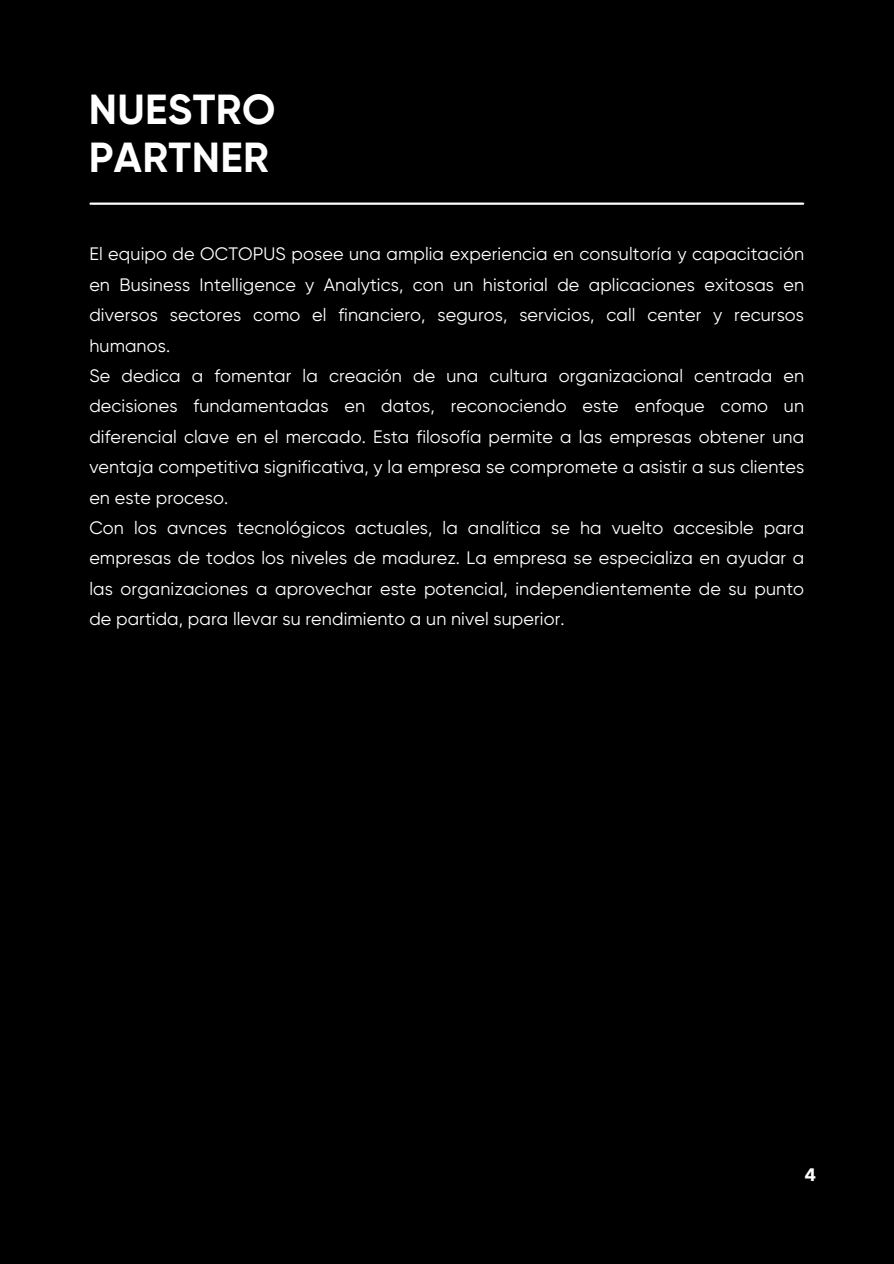
<style>
.page{position:relative;width:894px;height:1264px;background:#fff}
.page>*{position:absolute;margin:0;border:0;box-sizing:border-box;transform-origin:0 0}
.t1{font:700 42px/47.2px "Gilroy";letter-spacing:.01em;color:#fff}
.t2{font:18px/30.3px "Gilroy";letter-spacing:.005em;color:#fff;text-align:justify}
.t3{font:700 18px "TT Interphases";color:#fff}
</style>
<div class="page">
<div style="left:0;top:0;width:893px;height:1263px;background:#000001"></div>
<hr style="left:90px;top:202px;width:712px;height:3px;background:#fff">
<h1 class="t1" style="left:89px;top:89px;width:188px">NUESTRO<br>PARTNER</h1>
<p class="t2" style="left:89px;top:240px;width:716px">El equipo de OCTOPUS posee una amplia experiencia en consultoría y capacitación en Business Intelligence y Analytics, con un historial de aplicaciones exitosas en diversos sectores como el financiero, seguros, servicios, call center y recursos humanos.</p>
<p class="t2" style="left:89px;top:362px;width:716px">Se dedica a fomentar la creación de una cultura organizacional centrada en decisiones fundamentadas en datos, reconociendo este enfoque como un diferencial clave en el mercado. Esta filosofía permite a las empresas obtener una ventaja competitiva significativa, y la empresa se compromete a asistir a sus clientes en este proceso.</p>
<p class="t2" style="left:89px;top:514px;width:716px">Con los avnces tecnológicos actuales, la analítica se ha vuelto accesible para empresas de todos los niveles de madurez. La empresa se especializa en ayudar a las organizaciones a aprovechar este potencial, independientemente de su punto de partida, para llevar su rendimiento a un nivel superior.</p>
<p class="t3" style="left:804px;top:1162px;width:12px">4</p>
</div>
